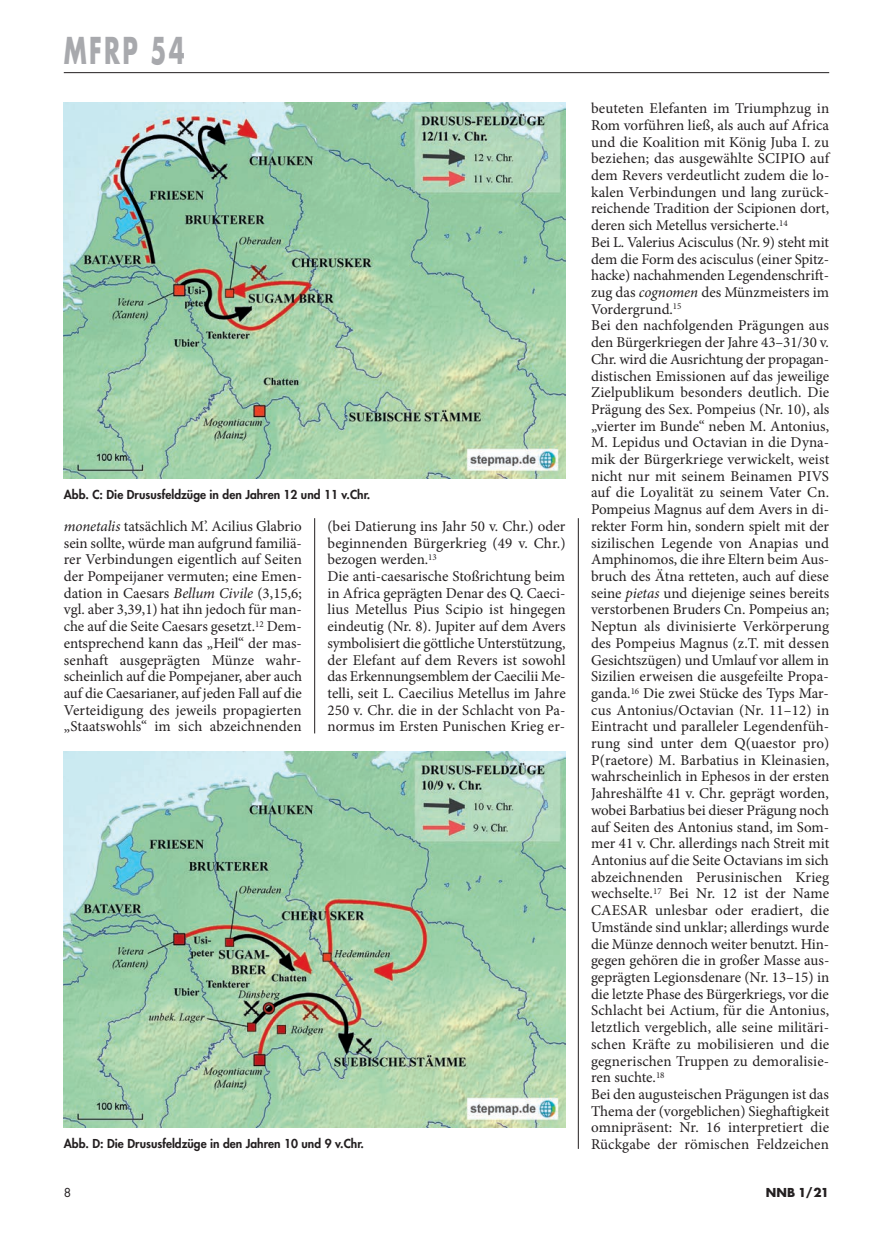
<style>
.page{position:relative;width:893px;height:1234px;background:#fff}
.page>*{position:absolute;margin:0;border:0;box-sizing:border-box;transform-origin:0 0}
.t1{font:700 36px "Futura Std";letter-spacing:.1em;color:#a8a9ad;scale:.65 1}
.t2{font:15px/16.6px "Minion Pro";color:#231f20}
.t3{font:800 12px "Futura Std";color:#231f20}
.t4{font:700 12px "Futura Std";color:#231f20}
.t5{font:12px "Futura Std";color:#231f20}
.s1{font-style:italic}
</style>
<div class="page">
<hr style="left:64px;top:72px;width:765px;height:1px;background:#231f20">
<img style="left:64px;top:751px;width:502px;height:376px">
<hr style="left:314px;top:518px;width:1px;height:215px;background:#231f20">
<hr style="left:578px;top:518px;width:1px;height:630px;background:#231f20">
<img style="left:64px;top:102px;width:502px;height:376px">
<h1 class="t1" style="left:64px;top:26px;width:188px">MFRP 54</h1>
<p class="t3" style="left:64px;top:487px;width:308px">Abb. C: Die Drususfeldzüge in den Jahren 12 und 11 v.Chr.</p>
<p class="t2" style="left:64px;top:517px;width:240px;text-align:justify"><span class="s1">monetalis</span> tatsächlich M’. Acilius Glabrio sein sollte, würde man aufgrund familiä&shy;rer Verbindungen eigentlich auf Seiten der Pompeijaner vermuten; eine Emen&shy;dation in Caesars <span class="s1">Bellum Civile</span> (3,15,6; vgl. aber 3,39,1) hat ihn jedoch für man&shy;che auf die Seite Caesars gesetzt.<sup>12</sup> Dem&shy;entsprechend kann das „Heil“ der mas&shy;senhaft ausgeprägten Münze wahr&shy;scheinlich auf die Pompejaner, aber auch auf die Caesarianer, auf jeden Fall auf die Verteidigung des jeweils propagierten „Staatswohls“ im sich abzeichnenden</p>
<p class="t2" style="left:327px;top:517px;width:240px">(bei Datierung ins Jahr 50 v. Chr.) oder beginnenden Bürgerkrieg (49 v. Chr.) bezogen werden.<sup>13<br></sup>Die anti-caesarische Stoßrichtung beim in Africa geprägten Denar des Q. Caeci&shy;lius Metellus Pius Scipio ist hingegen eindeutig (Nr. 8). Jupiter auf dem Avers symbolisiert die göttliche Unterstützung, der Elefant auf dem Revers ist sowohl das Erkennungsemblem der Caecilii Me&shy;telli, seit L. Caecilius Metellus im Jahre 250 v. Chr. die in der Schlacht von Pa&shy;normus im Ersten Punischen Krieg er-</p>
<p class="t3" style="left:64px;top:1135px;width:302px">Abb. D: Die Drususfeldzüge in den Jahren 10 und 9 v.Chr.</p>
<p class="t2" style="left:591px;top:100px;width:240px">beuteten Elefanten im Triumphzug in Rom vorführen ließ, als auch auf Africa und die Koalition mit König Juba I. zu beziehen; das ausgewählte SCIPIO auf dem Revers verdeutlicht zudem die lo&shy;kalen Verbindungen und lang zurück - reichende Tradition der Scipionen dort, deren sich Metellus versicherte.<sup>14<br></sup>Bei L. Valerius Acisculus (Nr. 9) steht mit dem die Form des acisculus (einer Spitz&shy;hacke) nachahmenden Legendenschrift&shy;zug das <span class="s1">cognomen</span> des Münzmeisters im Vordergrund.<sup>15<br></sup>Bei den nachfolgenden Prägungen aus den Bürgerkriegen der Jahre 43–31/30 v.<br>Chr. wird die Ausrichtung der propagan&shy;distischen Emissionen auf das jeweilige Zielpublikum besonders deutlich. Die Prägung des Sex. Pompeius (Nr. 10), als „vierter im Bunde“ neben M. Antonius, M. Lepidus und Octavian in die Dyna&shy;mik der Bürgerkriege verwickelt, weist nicht nur mit seinem Beinamen PIVS auf die Loyalität zu seinem Vater Cn.<br>Pompeius Magnus auf dem Avers in di&shy;rekter Form hin, sondern spielt mit der sizilischen Legende von Anapias und Amphinomos, die ihre Eltern beim Aus&shy;bruch des Ätna retteten, auch auf diese seine <span class="s1">pietas</span> und diejenige seines bereits verstorbenen Bruders Cn. Pompeius an; Neptun als divinisierte Verkörperung des Pompeius Magnus (z.T. mit dessen Gesichtszügen) und Umlauf vor allem in Sizilien erweisen die ausgefeilte Propa&shy;ganda.<sup>16</sup> Die zwei Stücke des Typs Mar&shy;cus Antonius/Octavian (Nr. 11–12) in Eintracht und paralleler Legendenfüh&shy;rung sind unter dem Q(uaestor pro)<br>P(raetore) M. Barbatius in Kleinasien, wahrscheinlich in Ephesos in der ersten Jahreshälfte 41 v. Chr. geprägt worden, wobei Barbatius bei dieser Prägung noch auf Seiten des Antonius stand, im Som&shy;mer 41 v. Chr. allerdings nach Streit mit Antonius auf die Seite Octavians im sich abzeichnenden Perusinischen Krieg wechselte.<sup>17</sup> Bei Nr. 12 ist der Name CAESAR unlesbar oder eradiert, die Umstände sind unklar; allerdings wurde die Münze dennoch weiter benutzt. Hin&shy;gegen gehören die in großer Masse aus&shy;geprägten Legionsdenare (Nr. 13–15) in die letzte Phase des Bürgerkriegs, vor die Schlacht bei Actium, für die Antonius, letztlich vergeblich, alle seine militäri&shy;schen Kräfte zu mobilisieren und die gegnerischen Truppen zu demoralisie&shy;ren suchte.<sup>18<br></sup>Bei den augusteischen Prägungen ist das Thema der (vorgeblichen) Sieghaftigkeit omnipräsent: Nr. 16 interpretiert die Rückgabe der römischen Feldzeichen</p>
<p class="t5" style="left:64px;top:1184px;width:9px">8</p>
<p class="t4" style="left:766px;top:1184px;width:65px">NNB 1/21</p>
</div>
